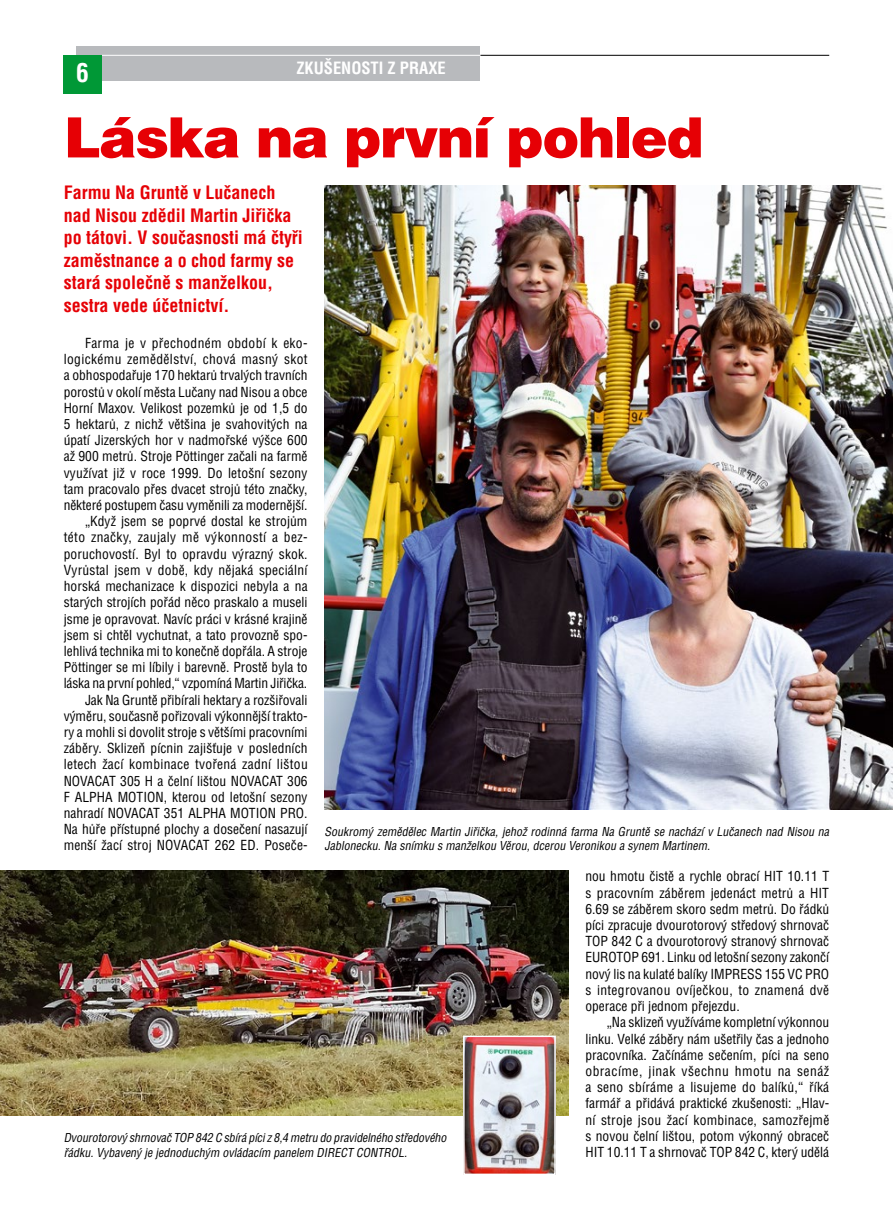
<style>
.page{position:relative;width:893px;height:1221px;background:#fff}
.page>*{position:absolute;margin:0;border:0;box-sizing:border-box;transform-origin:0 0}
.t1{font:900 55.5px "Switzerland";letter-spacing:-.025em;color:#e60005}
.t2{font:700 25.5px "Switzerland Condensed";color:#fff}
.t3{font:700 18px/22.5px "Switzerland Condensed";color:#e60005}
.t4{font:700 16.5px "Switzerland Condensed";color:#fff}
.t5{font:13.5px/16.2px "Switzerland Condensed";color:#000;text-align:justify}
.t6{font:italic 12px/14.4px "Switzerland Condensed";color:#000}
</style>
<div class="page">
<div style="left:76px;top:46px;width:404px;height:34px;background:#b8babd"></div>
<div style="left:64px;top:55px;width:38px;height:38px;background:#009836"></div>
<hr style="left:102px;top:55px;width:378px;height:1px;background:#fff">
<hr style="left:480px;top:55px;width:349px;height:1px;background:#000">
<img style="left:324px;top:185px;width:569px;height:624px">
<img style="left:0;top:870px;width:568px;height:245px">
<img style="left:466px;top:1038px;width:87px;height:133px">
<div style="left:463px;top:1035px;width:93px;height:139px;border:2px solid #fff"></div>
<h2 class="t2" style="left:76px;top:58px;width:14px">6</h2>
<p class="t4" style="left:296px;top:58px;width:151px">ZKUŠENOSTI Z PRAXE</p>
<h1 class="t1" style="left:64px;top:105px;width:641px">Láska na první pohled</h1>
<h3 class="t3" style="left:64px;top:181px;width:241px">Farmu Na Gruntě v Lučanech nad Nisou zdědil Martin Jiřička po tátovi. V současnosti má čtyři zaměstnance a o chod farmy se stará společně s manželkou, sestra vede účetnictví.</h3>
<p class="t5" style="left:64px;top:335px;width:245px;text-align:right">Farma je v přechodném období k eko&shy;logickému zemědělství, chová masný skot a obhospodařuje 170 hektarů trvalých travních porostů v okolí města Lučany nad Nisou a obce Horní Maxov. Velikost pozemků je od 1,5 do 5 hektarů, z nichž většina je svahovitých na úpatí Jizerských hor v nadmořské výšce 600 až 900 metrů. Stroje Pöttinger začali na farmě využívat již v roce 1999. Do letošní sezony tam pracovalo přes dvacet strojů této značky, některé postupem času vyměnili za modernější. „Když jsem se poprvé dostal ke strojům této značky, zaujaly mě výkonností a bez&shy;poruchovostí. Byl to opravdu výrazný skok.<br>Vyrůstal jsem v době, kdy nějaká speciální horská mechanizace k dispozici nebyla a na starých strojích pořád něco praskalo a museli jsme je opravovat. Navíc práci v krásné krajině jsem si chtěl vychutnat, a tato provozně spo&shy;lehlivá technika mi to konečně dopřála. A stroje Pöttinger se mi líbily i barevně. Prostě byla to láska na první pohled,“ vzpomíná Martin Jiřička.<br>Jak Na Gruntě přibírali hektary a rozšiřovali výměru, současně pořizovali výkonnější trakto&shy;ry a mohli si dovolit stroje s většími pracovními záběry. Sklizeň pícnin zajišťuje v posledních letech žací kombinace tvořená zadní lištou NOVACAT 305 H a čelní lištou NOVACAT 306<br>F ALPHA MOTION, kterou od letošní sezony nahradí NOVACAT 351 ALPHA MOTION PRO.<br>Na hůře přístupné plochy a dosečení nasazují menší žací stroj NOVACAT 262 ED. Poseče-</p>
<p class="t6" style="left:325px;top:824px;width:506px">Soukromý zemědělec Martin Jiřička, jehož rodinná farma Na Gruntě se nachází v Lučanech nad Nisou na<br>Jablonecku. Na snímku s manželkou Věrou, dcerou Veronikou a synem Martinem.</p>
<p class="t6" style="left:64px;top:1130px;width:384px">Dvourotorový shrnovač TOP 842 C sbírá píci z 8,4 metru do pravidelného středového řádku. Vybavený je jednoduchým ovládacím panelem DIRECT CONTROL.</p>
<p class="t5" style="left:585px;top:868px;width:245px">nou hmotu čistě a rychle obrací HIT 10.11 T s pracovním záběrem jedenáct metrů a HIT 6.69 se záběrem skoro sedm metrů. Do řádků píci zpracuje dvourotorový středový shrnovač TOP 842 C a dvourotorový stranový shrnovač EUROTOP 691. Linku od letošní sezony zakončí nový lis na kulaté balíky IMPRESS 155 VC PRO s integrovanou ovíječkou, to znamená dvě operace při jednom přejezdu.</p>
<p class="t5" style="left:585px;top:1014px;width:245px;text-indent:21px">„Na sklizeň využíváme kompletní výkonnou linku. Velké záběry nám ušetřily čas a jednoho pracovníka. Začínáme sečením, píci na seno obracíme, jinak všechnu hmotu na senáž a seno sbíráme a lisujeme do balíků,“ říká farmář a přidává praktické zkušenosti: „Hlav&shy;ní stroje jsou žací kombinace, samozřejmě s novou čelní lištou, potom výkonný obraceč HIT 10.11 T a shrnovač TOP 842 C, který udělá</p>
</div>
